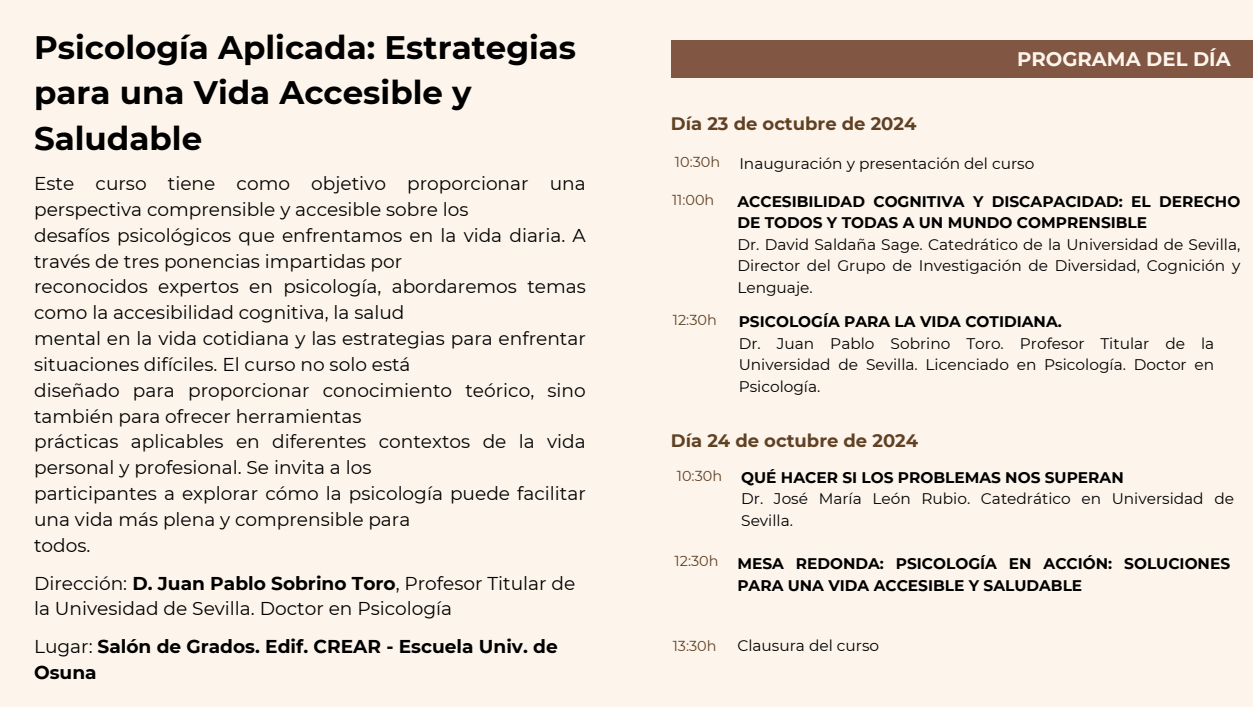
<style>
.page{position:relative;width:1253px;height:707px;background:#fff}
.page>*{position:absolute;margin:0;border:0;box-sizing:border-box;transform-origin:0 0}
.t1{font:700 32.48px/45.4px "Montserrat";color:#000}
.t2{font:700 19.64px "Montserrat";color:#fdf5ec}
.t3{font:18.56px/25.8px "Montserrat";color:#000}
.t4{font:700 18.56px/25.8px "Montserrat";color:#000}
.t5{font:700 18px "Montserrat";color:#614124}
.t6{font:15.36px/21.5px "Montserrat";color:#000;text-align:justify}
.t7{font:700 15.36px/21.5px "Montserrat";color:#000}
.t8{font:14.44px "Montserrat";color:#614124}
.s1{font-weight:700}
.s2{font-weight:400}
.s3{font-size:14.44px;color:#614124}
</style>
<div class="page">
<div style="left:0;top:0;width:1253px;height:706px;background:#fdf5ec"></div>
<div style="left:671px;top:40px;width:582px;height:38px;background:#815642"></div>
<h4 class="t1" style="left:34px;top:24px;width:543px">Psicología Aplicada: Estrategias</h4>
<h4 class="t1" style="left:34px;top:70px;width:439px">para una Vida Accesible y<br>Saludable</h4>
<h1 class="t3" style="left:34px;top:171px;width:553px">Este curso tiene como objetivo proporcionar una perspectiva comprensible y accesible sobre los<br>desafíos psicológicos que enfrentamos en la vida diaria. A través de tres ponencias impartidas por<br>reconocidos expertos en psicología, abordaremos temas como la accesibilidad cognitiva, la salud<br>mental en la vida cotidiana y las estrategias para enfrentar situaciones difíciles. El curso no solo está<br>diseñado para proporcionar conocimiento teórico, sino también para ofrecer herramientas<br>prácticas aplicables en diferentes contextos de la vida personal y profesional. Se invita a los<br>participantes a explorar cómo la psicología puede facilitar una vida más plena y comprensible para<br>todos.</h1>
<h4 class="t3" style="left:34px;top:570px;width:543px">Dirección: <span class="s1">D. Juan Pablo Sobrino Toro</span>, Profesor Titular de la Univesidad de Sevilla. Doctor en Psicología</h4>
<h2 class="t4" style="left:34px;top:633px;width:525px"><span class="s2">Lugar:</span> Salón de Grados. Edif. CREAR - Escuela Univ. de<br>Osuna</h2>
<h3 class="t5" style="left:671px;top:113px;width:247px">Día 23 de octubre de 2024</h3>
<h4 class="t2" style="left:1017px;top:46px;width:215px">PROGRAMA DEL DÍA</h4>
<h5 class="t6" style="left:675px;top:152px;width:361px"><span class="s3">10:30h</span> Inauguración y presentación del curso</h5>
<p class="t8" style="left:672px;top:191px;width:44px">11:00h</p>
<p class="t7" style="left:737px;top:190px;width:504px">ACCESIBILIDAD COGNITIVA Y DISCAPACIDAD: EL DERECHO<br>DE TODOS Y TODAS A UN MUNDO COMPRENSIBLE</p>
<p class="t6" style="left:737px;top:233px;width:504px">Dr. David Saldaña Sage. Catedrático de la Universidad de Sevilla, Director del Grupo de Investigación de Diversidad, Cognición y Lenguaje.</p>
<p class="t7" style="left:739px;top:311px;width:325px">PSICOLOGÍA PARA LA VIDA COTIDIANA.</p>
<p class="t6" style="left:739px;top:332px;width:477px">Dr. Juan Pablo Sobrino Toro. Profesor Titular de la Universidad de Sevilla. Licenciado en Psicología. Doctor en Psicología.</p>
<p class="t5" style="left:671px;top:430px;width:249px">Día 24 de octubre de 2024</p>
<h3 class="t8" style="left:677px;top:467px;width:47px">10:30h</h3>
<p class="t8" style="left:673px;top:311px;width:45px">12:30h</p>
<p class="t7" style="left:741px;top:466px;width:384px">QUÉ HACER SI LOS PROBLEMAS NOS SUPERAN</p>
<p class="t6" style="left:741px;top:488px;width:494px">Dr. José María León Rubio. Catedrático en Universidad de<br>Sevilla.</p>
<p class="t7" style="left:737px;top:553px;width:494px">MESA REDONDA: PSICOLOGÍA EN ACCIÓN: SOLUCIONES<br>PARA UNA VIDA ACCESIBLE Y SALUDABLE</p>
<p class="t8" style="left:675px;top:552px;width:45px">12:30h</p>
<p class="t8" style="left:673px;top:636px;width:45px">13:30h</p>
<p class="t6" style="left:737px;top:634px;width:143px">Clausura del curso</p>
</div>
